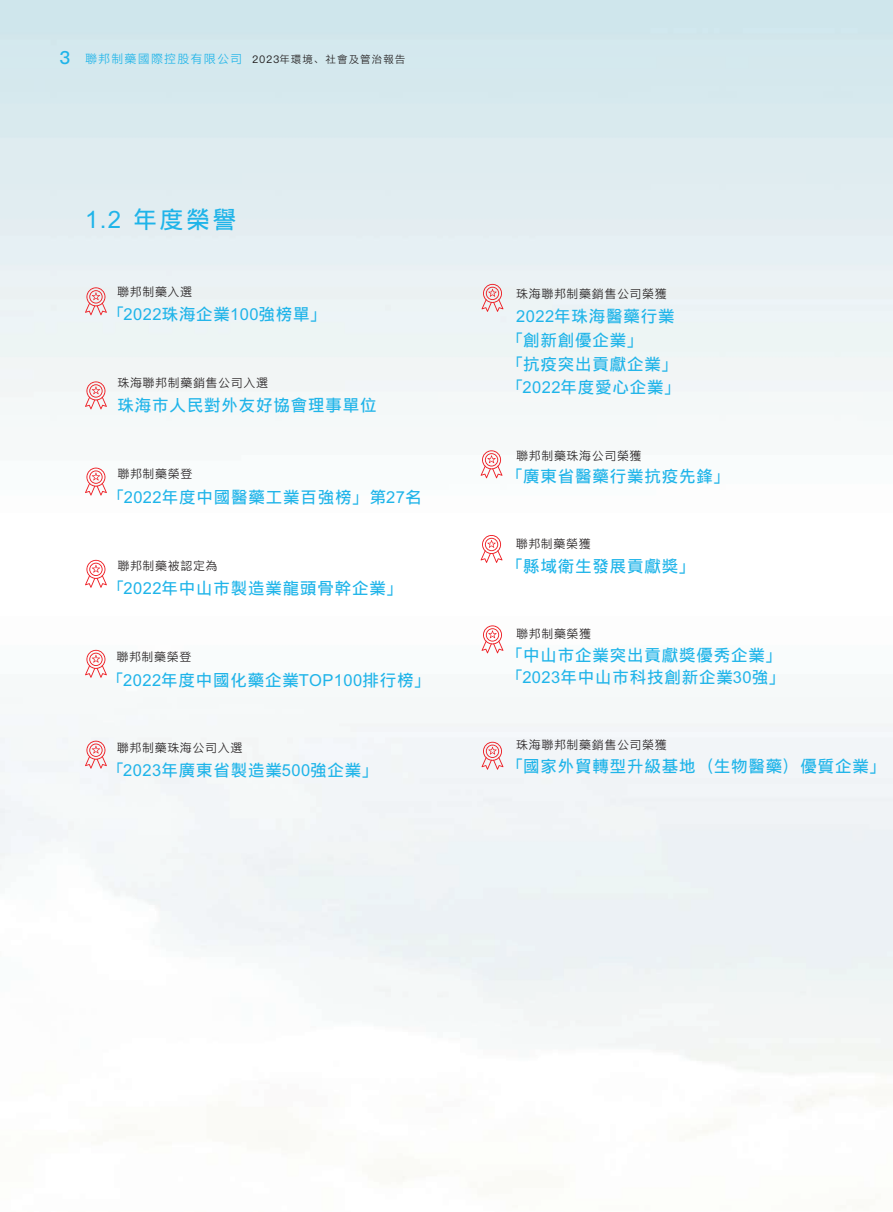
<style>
.page{position:relative;width:893px;height:1212px;background:#fff}
.page>*{position:absolute;margin:0;border:0;box-sizing:border-box;transform-origin:0 0}
.t1{font:24px "DF Hei W5 A";color:#1fb4e9}
.t2{font:16.5px/21.5px "DF Hei W5 A";letter-spacing:.05em;color:#1fb4e9}
.t3{font:12px "DF Hei W3 A";letter-spacing:.05em;color:#231f20}
.t4{font:12px "DF Hei W3 A";letter-spacing:.1em;color:#1fb4e9}
.s1{font-family:"DF King Gothic SC24";font-weight:500;font-size:18px}
.s2{font-family:"DF King Gothic SC24";font-size:10.5px;color:#231f20}
.s3{font-size:10.5px;color:#231f20}
.s4{font-family:"Arial"}
</style>
<div class="page">
<svg style="left:482px;top:625px;width:21px;height:28px"></svg>
<svg style="left:482px;top:742px;width:21px;height:28px"></svg>
<svg style="left:482px;top:284px;width:21px;height:28px"></svg>
<svg style="left:85px;top:381px;width:22px;height:28px"></svg>
<svg style="left:85px;top:468px;width:22px;height:27px"></svg>
<svg style="left:85px;top:560px;width:22px;height:28px"></svg>
<svg style="left:481px;top:450px;width:21px;height:28px"></svg>
<svg style="left:481px;top:535px;width:21px;height:28px"></svg>
<svg style="left:85px;top:650px;width:22px;height:28px"></svg>
<svg style="left:85px;top:741px;width:22px;height:28px"></svg>
<svg style="left:85px;top:287px;width:22px;height:28px"></svg>
<p class="t4" style="left:59px;top:53px;width:348px"><span class="s1">3</span> 聯邦制藥國際控股有限公司 <span class="s2">2023</span><span class="s3">年環境、社會及管治報告</span></p>
<h1 class="t1" style="left:85px;top:208px;width:153px"><span class="s4">1.2</span> 年度榮譽</h1>
<p class="t3" style="left:117px;top:285px;width:76px">聯邦制藥入選</p>
<p class="t2" style="left:107px;top:304px;width:221px">「<span class="s4">2022</span>珠海企業<span class="s4">100</span>強榜單」</p>
<p class="t3" style="left:516px;top:287px;width:152px">珠海聯邦制藥銷售公司榮獲</p>
<p class="t2" style="left:516px;top:306px;width:160px"><span class="s4">2022</span>年珠海醫藥行業</p>
<p class="t2" style="left:506px;top:353px;width:174px">「抗疫突出貢獻企業」</p>
<p class="t2" style="left:506px;top:329px;width:139px">「創新創優企業」</p>
<p class="t3" style="left:117px;top:377px;width:152px">珠海聯邦制藥銷售公司入選</p>
<p class="t2" style="left:506px;top:376px;width:177px">「<span class="s4">2022</span>年度愛心企業」</p>
<p class="t2" style="left:117px;top:394px;width:261px">珠海市人民對外友好協會理事單位</p>
<p class="t3" style="left:516px;top:449px;width:127px">聯邦制藥珠海公司榮獲</p>
<p class="t3" style="left:117px;top:468px;width:76px">聯邦制藥榮登</p>
<p class="t2" style="left:506px;top:465px;width:226px">「廣東省醫藥行業抗疫先鋒」</p>
<p class="t2" style="left:107px;top:486px;width:316px">「<span class="s4">2022</span>年度中國醫藥工業百強榜」第<span class="s4">27</span>名</p>
<p class="t3" style="left:516px;top:538px;width:76px">聯邦制藥榮獲</p>
<p class="t3" style="left:117px;top:559px;width:102px">聯邦制藥被認定為</p>
<p class="t2" style="left:506px;top:555px;width:191px">「縣域衛生發展貢獻獎」</p>
<p class="t2" style="left:107px;top:578px;width:298px">「<span class="s4">2022</span>年中山市製造業龍頭骨幹企業」</p>
<p class="t3" style="left:116px;top:651px;width:77px">聯邦制藥榮登</p>
<p class="t2" style="left:107px;top:669px;width:326px">「<span class="s4">2022</span>年度中國化藥企業<span class="s4">TOP100</span>排行榜」</p>
<p class="t3" style="left:117px;top:741px;width:127px">聯邦制藥珠海公司入選</p>
<p class="t2" style="left:107px;top:760px;width:273px">「<span class="s4">2023</span>年廣東省製造業<span class="s4">500</span>強企業」</p>
<p class="t3" style="left:516px;top:627px;width:76px">聯邦制藥榮獲</p>
<p class="t2" style="left:506px;top:645px;width:281px">「中山市企業突出貢獻獎優秀企業」「<span class="s4">2023</span>年中山市科技創新企業<span class="s4">30</span>強」</p>
<p class="t3" style="left:516px;top:738px;width:152px">珠海聯邦制藥銷售公司榮獲</p>
<p class="t2" style="left:506px;top:756px;width:382px">「國家外貿轉型升級基地（生物醫藥）優質企業」</p>
</div>
